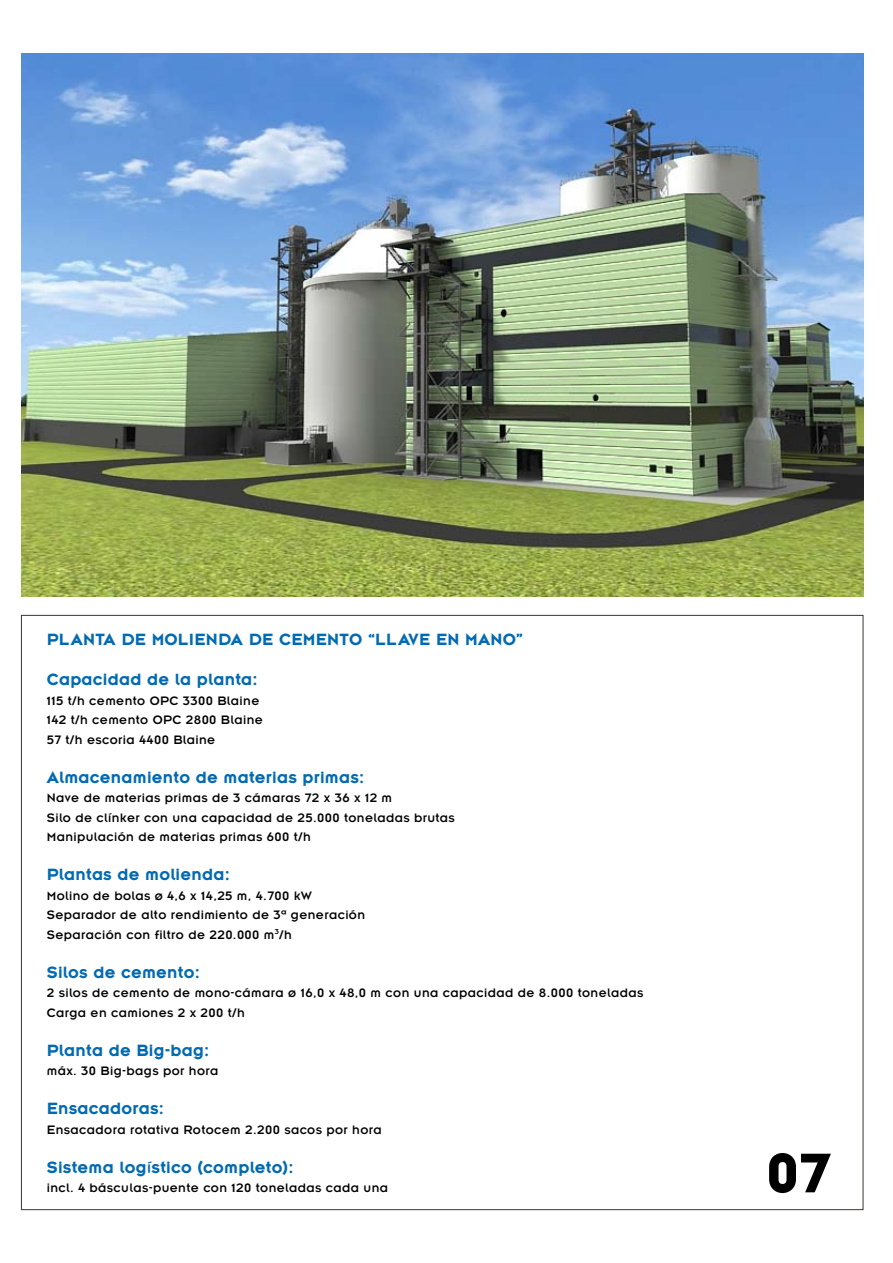
<style>
.page{position:relative;width:893px;height:1263px;background:#fff}
.page>*{position:absolute;margin:0;border:0;box-sizing:border-box;transform-origin:0 0}
.t1{font:700 61.5px "Bonn";color:#000}
.t2{font:500 18px "Bonn";letter-spacing:.03em;color:#006ab2}
.t3{font:300 13.5px/19.5px "Bonn";letter-spacing:.03em;color:#000}
</style>
<div class="page">
<img style="left:21px;top:53px;width:842px;height:544px">
<h2 class="t2" style="left:47px;top:630px;width:478px">PLANTA DE MOLIENDA DE CEMENTO “LLAVE EN MANO”</h2>
<h2 class="t2" style="left:47px;top:671px;width:212px">Capacidad de la planta:</h2>
<p class="t3" style="left:47px;top:690px;width:218px">115 t/h cemento OPC 3300 Blaine<br>142 t/h cemento OPC 2800 Blaine<br>57 t/h escoria 4400 Blaine</p>
<h2 class="t2" style="left:47px;top:768px;width:319px">Almacenamiento de materias primas:</h2>
<p class="t3" style="left:47px;top:788px;width:410px">Nave de materias primas de 3 cámaras 72 x 36 x 12 m<br>Silo de clínker con una capacidad de 25.000 toneladas brutas<br>Manipulación de materias primas 600 t/h</p>
<h2 class="t2" style="left:47px;top:866px;width:184px">Plantas de molienda:</h2>
<p class="t3" style="left:47px;top:885px;width:320px">Molino de bolas ø 4,6 x 14,25 m, 4.700 kW<br>Separador de alto rendimiento de 3ª generación<br>Separación con filtro de 220.000 m<sup>3</sup>/h</p>
<h2 class="t2" style="left:47px;top:963px;width:154px">Silos de cemento:</h2>
<p class="t3" style="left:47px;top:983px;width:598px">2 silos de cemento de mono-cámara ø 16,0 x 48,0 m con una capacidad de 8.000 toneladas<br>Carga en camiones 2 x 200 t/h</p>
<h2 class="t2" style="left:47px;top:1041px;width:164px">Planta de Big-bag:</h2>
<p class="t3" style="left:47px;top:1061px;width:173px">máx. 30 Big-bags por hora</p>
<h2 class="t2" style="left:47px;top:1100px;width:118px">Ensacadoras:</h2>
<p class="t3" style="left:47px;top:1119px;width:336px">Ensacadora rotativa Rotocem 2.200 sacos por hora</p>
<h2 class="t2" style="left:47px;top:1158px;width:248px">Sistema logístico (completo):</h2>
<p class="t3" style="left:47px;top:1178px;width:343px">incl. 4 básculas-puente con 120 toneladas cada una</p>
<h1 class="t1" style="left:766px;top:1143px;width:64px">07</h1>
</div>
